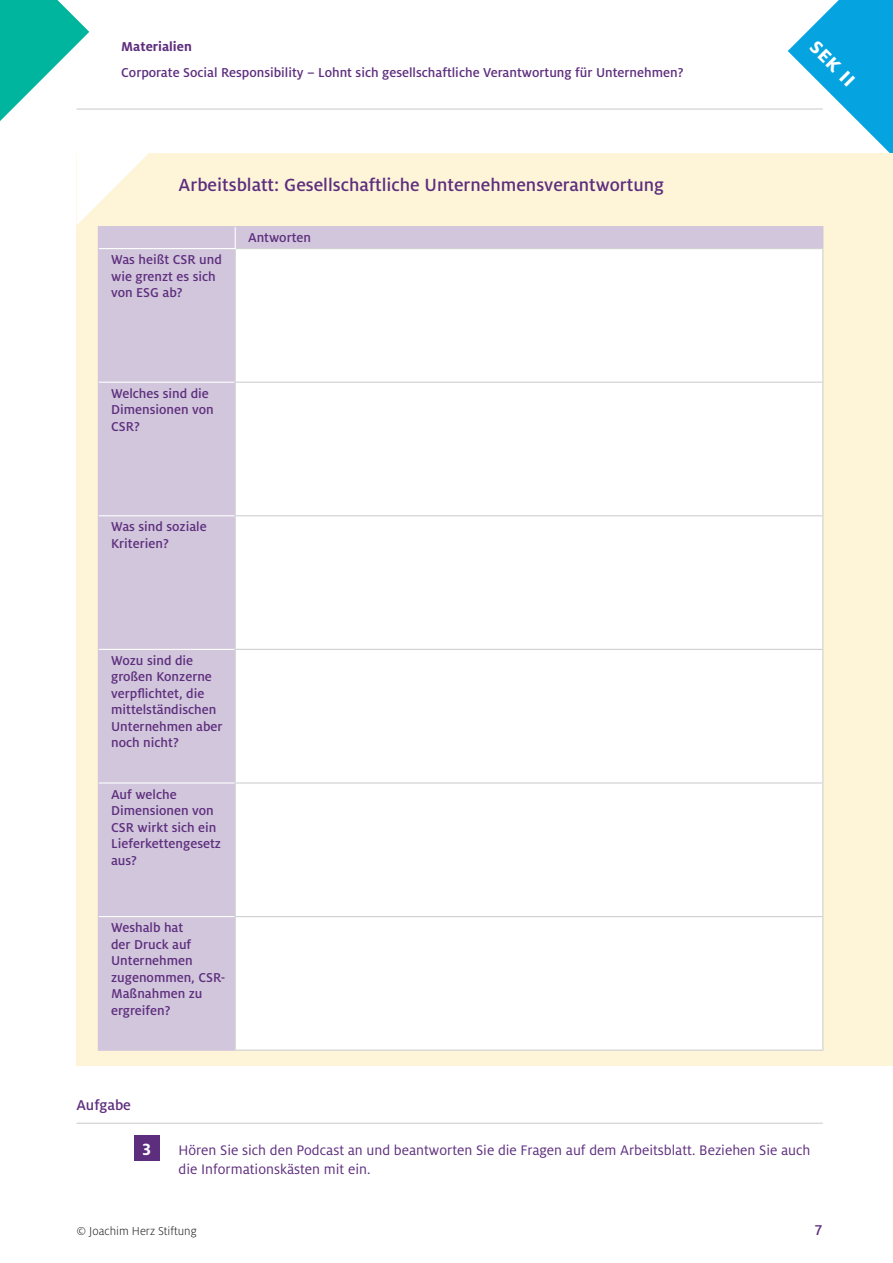
<style>
.page{position:relative;width:893px;height:1263px;background:#fff}
.page>*{position:absolute;margin:0;border:0;box-sizing:border-box;transform-origin:0 0}
.t1{font:700 24px "Milo OT";color:#fff}
.t2{font:500 19.5px "Milo OT";color:#5e2e7e}
.t3{font:700 18px "Milo OT";color:#fff}
.t4{font:500 15.75px "Milo OT";color:#5e2e7e}
.t5{font:15.3px/19.2px "Milo OT";color:#5e2e7e}
.t6{font:500 14.25px/16.5px "Milo OT";color:#5e2e7e}
.t7{font:700 14.25px "Milo OT";color:#5e2e7e}
.t8{font:300 12.75px "Milo OT";color:#231f20}
</style>
<div class="page">
<svg style="left:0;top:0;width:89px;height:121px"></svg>
<svg style="left:788px;top:0;width:105px;height:153px"></svg>
<hr style="left:77px;top:108px;width:746px;height:2px;background:#d1d2d4">
<div style="left:77px;top:153px;width:816px;height:912px;background:#fef5d8"></div>
<div style="left:99px;top:227px;width:723px;height:822px;background:#d1c6db"></div>
<div style="left:236px;top:249px;width:586px;height:800px;background:#fff"></div>
<hr style="left:98px;top:249px;width:1px;height:133px;background:#d1c6db">
<hr style="left:98px;top:382px;width:1px;height:134px;background:#d1c6db">
<hr style="left:98px;top:516px;width:1px;height:133px;background:#d1c6db">
<hr style="left:98px;top:649px;width:1px;height:134px;background:#d1c6db">
<hr style="left:98px;top:783px;width:1px;height:133px;background:#d1c6db">
<hr style="left:98px;top:916px;width:1px;height:133px;background:#d1c6db">
<hr style="left:98px;top:1049px;width:137px;height:2px;background:#d1c6db">
<hr style="left:99px;top:382px;width:136px;height:1px;background:#fff">
<hr style="left:99px;top:515px;width:136px;height:1px;background:#fff">
<hr style="left:99px;top:649px;width:136px;height:1px;background:#fff">
<hr style="left:99px;top:782px;width:136px;height:1px;background:#fff">
<hr style="left:99px;top:916px;width:136px;height:1px;background:#fff">
<hr style="left:98px;top:226px;width:137px;height:1px;background:#d1c6db">
<svg style="left:77px;top:153px;width:72px;height:96px"></svg>
<hr style="left:235px;top:226px;width:588px;height:1px;background:#d1c6db">
<svg style="left:822px;top:227px;width:1px;height:21px"></svg>
<svg style="left:235px;top:227px;width:1px;height:21px"></svg>
<hr style="left:236px;top:248px;width:587px;height:1px;background:#d1d2d4">
<hr style="left:235px;top:249px;width:1px;height:133px;background:#d1d2d4">
<hr style="left:822px;top:249px;width:1px;height:133px;background:#d1d2d4">
<hr style="left:235px;top:383px;width:1px;height:132px;background:#d1d2d4">
<hr style="left:822px;top:383px;width:1px;height:132px;background:#d1d2d4">
<hr style="left:235px;top:516px;width:1px;height:133px;background:#d1d2d4">
<hr style="left:822px;top:516px;width:1px;height:133px;background:#d1d2d4">
<hr style="left:235px;top:650px;width:1px;height:132px;background:#d1d2d4">
<hr style="left:822px;top:650px;width:1px;height:132px;background:#d1d2d4">
<hr style="left:235px;top:783px;width:1px;height:133px;background:#d1d2d4">
<hr style="left:822px;top:783px;width:1px;height:133px;background:#d1d2d4">
<hr style="left:235px;top:917px;width:1px;height:132px;background:#d1d2d4">
<hr style="left:822px;top:917px;width:1px;height:132px;background:#d1d2d4">
<hr style="left:235px;top:1049px;width:588px;height:2px;background:#d1d2d4">
<hr style="left:99px;top:248px;width:137px;height:1px;background:#fff">
<hr style="left:235px;top:382px;width:588px;height:1px;background:#d1d2d4">
<hr style="left:235px;top:515px;width:588px;height:1px;background:#d1d2d4">
<hr style="left:235px;top:649px;width:588px;height:1px;background:#d1d2d4">
<hr style="left:235px;top:782px;width:588px;height:1px;background:#d1d2d4">
<hr style="left:235px;top:916px;width:588px;height:1px;background:#d1d2d4">
<hr style="left:77px;top:1123px;width:746px;height:1px;background:#d1d2d4">
<div style="left:134px;top:1135px;width:25px;height:26px;background:#5e2e7e"></div>
<p class="t7" style="left:121px;top:39px;width:72px">Materialien</p>
<p class="t6" style="left:121px;top:64px;width:564px">Corporate Social Responsibility – Lohnt sich gesellschaftliche Verantwortung für Unternehmen?</p>
<h2 class="t2" style="left:179px;top:174px;width:487px">Arbeitsblatt: Gesellschaftliche Unternehmensverantwortung</h2>
<p class="t6" style="left:248px;top:230px;width:65px">Antworten</p>
<p class="t6" style="left:111px;top:251px;width:112px">Was heißt CSR und wie grenzt es sich von ESG ab?</p>
<p class="t6" style="left:111px;top:385px;width:104px">Welches sind die<br>Dimensionen von<br>CSR?</p>
<p class="t6" style="left:111px;top:519px;width:97px">Was sind soziale<br>Kriterien?</p>
<p class="t6" style="left:111px;top:652px;width:113px">Wozu sind die großen Konzerne verpflichtet, die mittelständischen<br>Unternehmen aber noch nicht?</p>
<p class="t6" style="left:111px;top:786px;width:111px">Auf welche<br>Dimensionen von<br>CSR wirkt sich ein<br>Lieferkettengesetz aus?</p>
<p class="t6" style="left:111px;top:919px;width:116px">Weshalb hat<br>der Druck auf<br>Unternehmen zugenommen, CSR-<br>Maßnahmen zu ergreifen?</p>
<p class="t4" style="left:77px;top:1096px;width:56px">Aufgabe</p>
<h1 class="t1" style="left:823px;top:33px;width:57px;rotate:45deg">sek II</h1>
<p class="t3" style="left:142px;top:1139px;width:10px">3</p>
<p class="t5" style="left:179px;top:1140px;width:633px">Hören Sie sich den Podcast an und beantworten Sie die Fragen auf dem Arbeitsblatt. Beziehen Sie auch die Informationskästen mit ein.</p>
<p class="t8" style="left:77px;top:1224px;width:122px">© Joachim Herz Stiftung</p>
<p class="t4" style="left:814px;top:1222px;width:10px">7</p>
</div>
